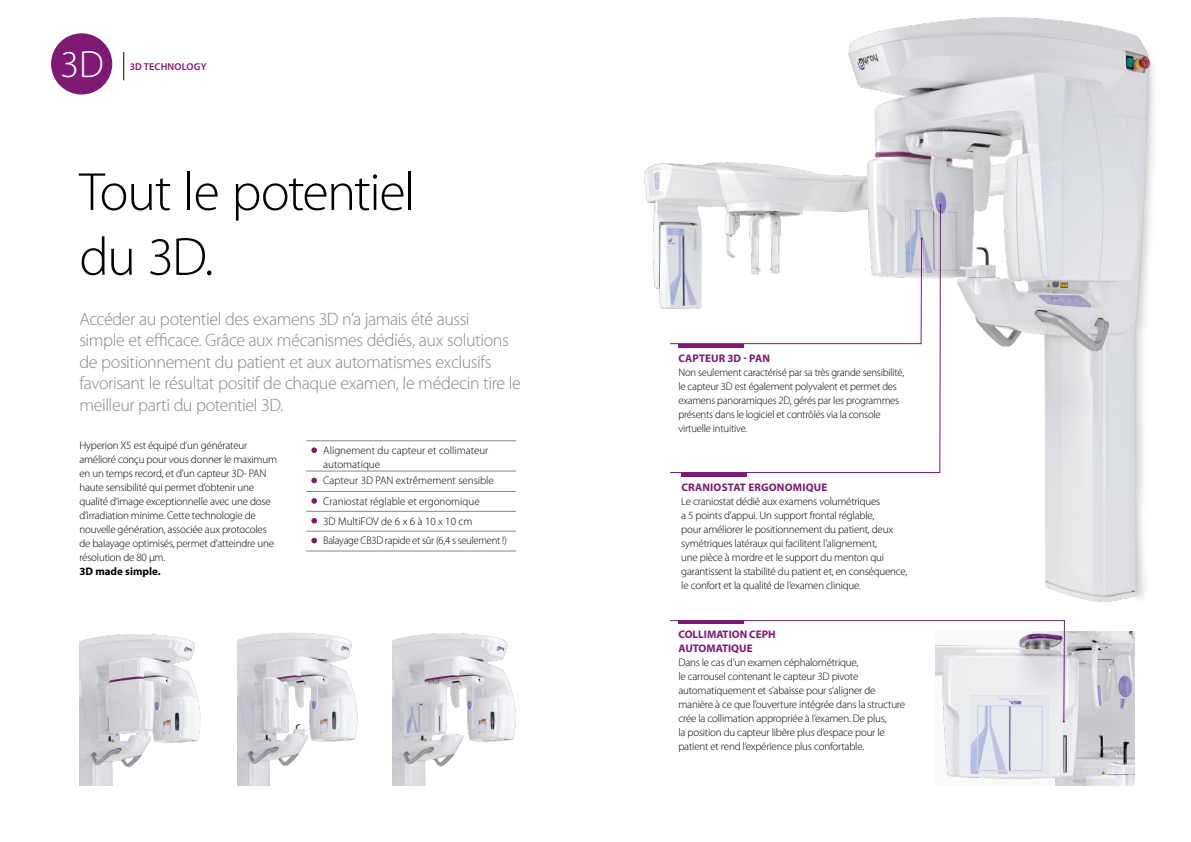
<style>
.page{position:relative;width:1191px;height:842px;background:#fff}
.page>*{position:absolute;margin:0;border:0;box-sizing:border-box;transform-origin:0 0}
._1_Titolo{font:300 54px/64.8px "Myriad Pro";letter-spacing:-.025em;color:#000}
.t1{font:300 38.1px "Myriad Pro";color:#fff}
._2_sottotitolo{font:300 18px/21.6px "Myriad Pro";letter-spacing:-.025em;color:#878787}
._3_corpo_testo{font:300 11px/14px "Myriad Pro";letter-spacing:-.02em;color:#000}
._6_testo_keywords{font:300 11px/14px "Myriad Pro";color:#000}
._6_testo_keywords-2{font:300 11px "Myriad Pro";letter-spacing:-.025em;color:#000;scale:.96 1}
._3_corpo_testo-2{font:700 11px "Myriad Pro";color:#7e1974}
._3_corpo_testo-3{font:700 11px "Myriad Pro";letter-spacing:.02em;color:#7e1974}
._3_corpo_testo-4{font:700 11px "Myriad Pro";color:#000}
.t2{font:600 10px "Myriad Pro";letter-spacing:.02em;color:#7e1974}
</style>
<div class="page">
<div style="left:51px;top:33px;width:61px;height:62px;background:#7e1974;border-radius:50%"></div>
<svg style="left:123px;top:52px;width:1px;height:28px"></svg>
<img style="left:80px;top:634px;width:121px;height:151px">
<img style="left:644px;top:17px;width:510px;height:585px">
<img style="left:943px;top:631px;width:191px;height:154px">
<img style="left:238px;top:632px;width:120px;height:153px">
<img style="left:392px;top:633px;width:124px;height:152px">
<svg style="left:670px;top:620px;width:395px;height:102px"></svg>
<svg style="left:669px;top:205px;width:272px;height:268px"></svg>
<hr style="left:681px;top:473px;width:65px;height:3px;background:#7e1974">
<svg style="left:669px;top:238px;width:253px;height:106px"></svg>
<hr style="left:678px;top:344px;width:66px;height:3px;background:#7e1974">
<hr style="left:678px;top:620px;width:66px;height:4px;background:#7e1974">
<svg style="left:306px;top:440px;width:14px;height:1px"></svg>
<hr style="left:320px;top:440px;width:196px;height:1px;background:#878787">
<svg style="left:306px;top:471px;width:14px;height:1px"></svg>
<hr style="left:320px;top:471px;width:196px;height:1px;background:#878787">
<svg style="left:306px;top:491px;width:14px;height:1px"></svg>
<hr style="left:320px;top:491px;width:196px;height:1px;background:#878787">
<svg style="left:306px;top:511px;width:14px;height:1px"></svg>
<hr style="left:320px;top:511px;width:196px;height:1px;background:#878787">
<svg style="left:306px;top:531px;width:14px;height:1px"></svg>
<hr style="left:320px;top:531px;width:196px;height:1px;background:#878787">
<svg style="left:306px;top:551px;width:14px;height:1px"></svg>
<hr style="left:320px;top:551px;width:196px;height:1px;background:#878787">
<svg style="left:311px;top:447px;width:6px;height:6px"></svg>
<svg style="left:311px;top:478px;width:6px;height:5px"></svg>
<svg style="left:311px;top:498px;width:6px;height:6px"></svg>
<svg style="left:311px;top:518px;width:6px;height:6px"></svg>
<svg style="left:311px;top:538px;width:6px;height:5px"></svg>
<p class="t1" style="left:61px;top:43px;width:45px">3D</p>
<p class="t2" style="left:130px;top:61px;width:78px">3D TECHNOLOGY</p>
<p class="_1_Titolo" style="left:79px;top:160px;width:338px">Tout le potentiel du 3D.</p>
<p class="_2_sottotitolo" style="left:79px;top:308px;width:443px">Accéder au potentiel des examens 3D n’a jamais été aussi<br>simple et efficace. Grâce aux mécanismes dédiés, aux solutions de positionnement du patient et aux automatismes exclusifs favorisant le résultat positif de chaque examen, le médecin tire le meilleur parti du potentiel 3D.</p>
<p class="_3_corpo_testo" style="left:79px;top:439px;width:199px">Hyperion X5 est équipé d’un générateur amélioré conçu pour vous donner le maximum en un temps record, et d’un capteur 3D- PAN haute sensibilité qui permet d’obtenir une qualité d’image exceptionnelle avec une dose d’irradiation minime. Cette technologie de nouvelle génération, associée aux protocoles de balayage optimisés, permet d’atteindre une résolution de 80 µm.</p>
<p class="_3_corpo_testo-4" style="left:79px;top:565px;width:83px">3D made simple.</p>
<p class="_6_testo_keywords" style="left:323px;top:444px;width:167px">Alignement du capteur et collimateur automatique</p>
<p class="_6_testo_keywords" style="left:323px;top:474px;width:172px">Capteur 3D PAN extrêmement sensible</p>
<p class="_6_testo_keywords" style="left:323px;top:494px;width:158px">Craniostat réglable et ergonomique</p>
<p class="_6_testo_keywords" style="left:323px;top:514px;width:151px">3D MultiFOV de 6 x 6 à 10 x 10 cm</p>
<p class="_6_testo_keywords-2" style="left:323px;top:535px;width:193px">Balayage CB3D rapide et sûr (6,4 s seulement !)</p>
<p class="_3_corpo_testo-2" style="left:678px;top:352px;width:93px">CAPTEUR 3D - PAN</p>
<p class="_3_corpo_testo" style="left:678px;top:366px;width:227px">Non seulement caractérisé par sa très grande sensibilité, le capteur 3D est également polyvalent et permet des examens panoramiques 2D, gérés par les programmes présents dans le logiciel et contrôlés via la console virtuelle intuitive.</p>
<p class="_3_corpo_testo-3" style="left:681px;top:481px;width:148px">CRANIOSTAT ERGONOMIQUE</p>
<p class="_3_corpo_testo" style="left:681px;top:495px;width:228px">Le craniostat dédié aux examens volumétriques<br>a 5 points d’appui. Un support frontal réglable,<br>pour améliorer le positionnement du patient, deux symétriques latéraux qui facilitent l’alignement,<br>une pièce à mordre et le support du menton qui garantissent la stabilité du patient et, en conséquence, le confort et la qualité de l’examen clinique.</p>
<p class="_3_corpo_testo-2" style="left:678px;top:628px;width:99px">COLLIMATION CEPH</p>
<p class="_3_corpo_testo-2" style="left:678px;top:642px;width:75px">AUTOMATIQUE</p>
<p class="_3_corpo_testo" style="left:678px;top:655px;width:228px">Dans le cas d’un examen céphalométrique,<br>le carrousel contenant le capteur 3D pivote automatiquement et s’abaisse pour s’aligner de manière à ce que l’ouverture intégrée dans la structure crée la collimation appropriée à l’examen. De plus,<br>la position du capteur libère plus d’espace pour le patient et rend l’expérience plus confortable.</p>
</div>
